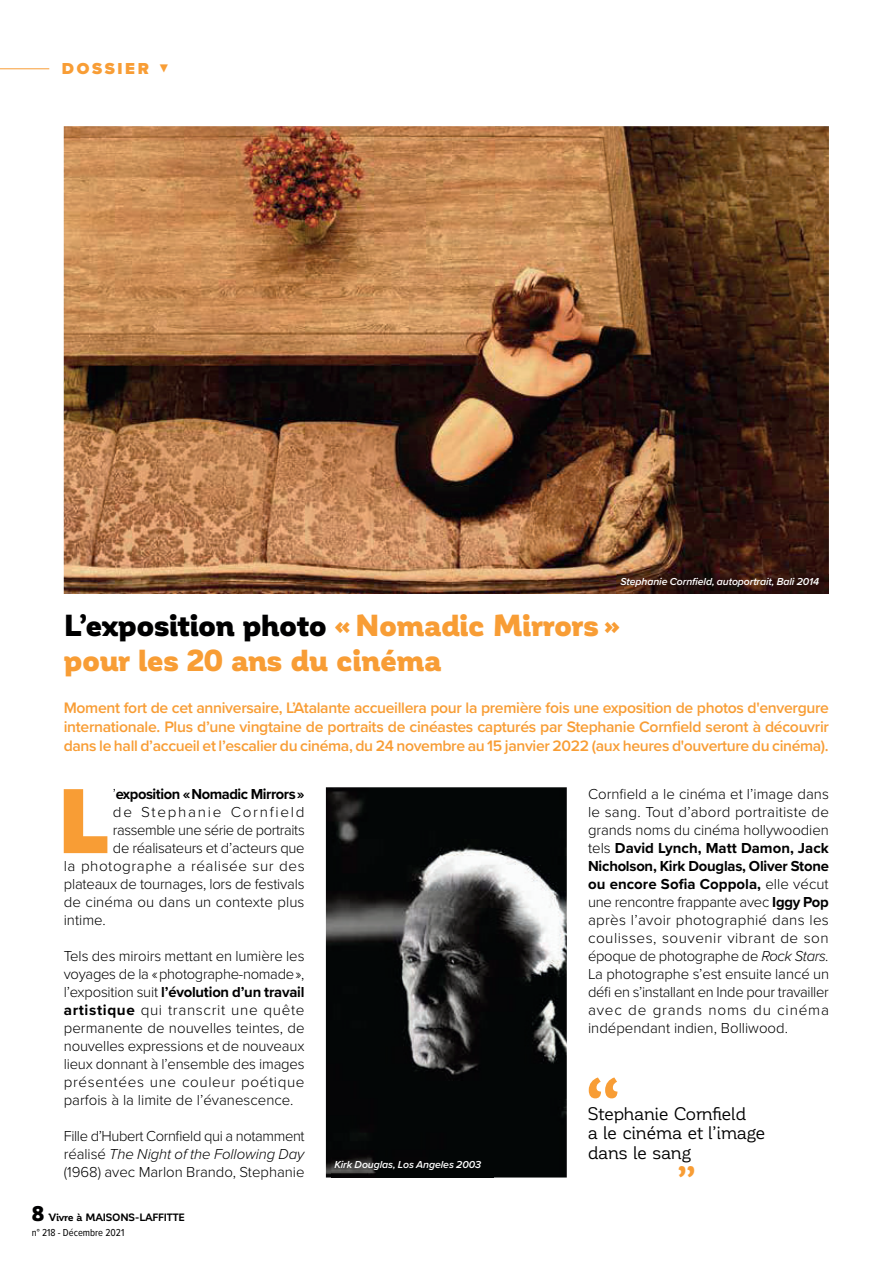
<style>
.page{position:relative;width:893px;height:1263px;background:#fff}
.page>*{position:absolute;margin:0;border:0;box-sizing:border-box;transform-origin:0 0}
.t1{font:900 95.85px "Proxima Nova";color:#f89d35}
.t2{font:900 63.45px "Corporative";color:#f89d35}
.t3{font:900 34.05px "Corporative";color:#f89d35}
.t4{font:900 30px/34.5px "Corporative";letter-spacing:-.02em;color:#f89d35}
.t5{font:18px/19.5px "Corporative";letter-spacing:-.02em;color:#000001}
.t6{font:900 16.5px "Proxima Nova";letter-spacing:.16em;color:#f89d35}
.t7{font:600 15.75px/18.9px "Proxima Nova";letter-spacing:-.02em;color:#f89d35;text-align:justify}
.t8{font:300 15px/18px "Proxima Nova";color:#000001;text-align:justify}
.t9{font:300 15px "Proxima Nova";letter-spacing:-.025em;color:#000001}
.t10{font:300 15px "Proxima Nova";letter-spacing:-.02em;color:#000001}
.t11{font:300 15px "Proxima Nova";letter-spacing:.035em;color:#000001}
.t12{font:700 15px "Proxima Nova";letter-spacing:-.03em;color:#000001}
.t13{font:300 15px "Proxima Nova";letter-spacing:.115em;color:#000001}
.t14{font:italic 600 10.5px "Proxima Nova";letter-spacing:-.01em;color:#fff}
.t15{font:700 10.5px "Corporative";letter-spacing:-.015em;color:#000001}
.t16{font:10.5px "Proxima Nova Cond";color:#000001}
.s1{color:#000001}
.s2{font-weight:300}
.s3{font-weight:700}
.s4{font-style:italic}
.s5{font-weight:900;font-size:21px}
</style>
<div class="page">
<hr style="left:0;top:68px;width:49px;height:1px;background:#f89d35">
<img style="left:64px;top:126px;width:765px;height:468px">
<img style="left:618px;top:574px;width:211px;height:20px">
<img style="left:326px;top:787px;width:241px;height:391px">
<img style="left:331px;top:1158px;width:162px;height:20px">
<p class="t6" style="left:62px;top:62px;width:88px">DOSSIER</p>
<p class="t14" style="left:621px;top:577px;width:200px">Stephanie Cornfield, autoportrait, Bali 2014</p>
<h3 class="t4" style="left:64px;top:609px;width:558px"><span class="s1">L’exposition photo</span> «Nomadic Mirrors» pour les 20 ans du cinéma</h3>
<p class="t7" style="left:64px;top:699px;width:767px">Moment fort de cet anniversaire, L’Atalante accueillera pour la première fois une exposition de photos d'envergure internationale. Plus d’une vingtaine de portraits de cinéastes capturés par Stephanie Cornfield seront à découvrir dans le hall d’accueil et l’escalier du cinéma, du 24 novembre au 15 janvier 2022 (aux heures d'ouverture du cinéma).</p>
<h1 class="t1" style="left:59px;top:781px;width:53px">L</h1>
<p class="t12" style="left:113px;top:788px;width:193px"><span class="s2">’</span>exposition « Nomadic Mirrors »</p>
<p class="t8" style="left:588px;top:786px;width:243px">Cornfield a le cinéma et l’image dans le sang. Tout d’abord portraitiste de grands noms du cinéma hollywoodien tels <span class="s3">David Lynch, Matt Damon, Jack Nicholson, Kirk Douglas, Oliver Stone ou encore Sofia Coppola,</span> elle vécut une rencontre frappante avec <span class="s3">Iggy Pop </span>après l’avoir photographié dans les coulisses, souvenir vibrant de son époque de photographe de <span class="s4">Rock Stars.<br></span>La photographe s’est ensuite lancé un défi en s’installant en Inde pour travailler avec de grands noms du cinéma indépendant indien, Bolliwood.</p>
<p class="t13" style="left:113px;top:806px;width:193px">de Stephanie Cornfield</p>
<p class="t9" style="left:113px;top:824px;width:193px">rassemble une série de portraits</p>
<p class="t10" style="left:113px;top:842px;width:193px">de réalisateurs et d’acteurs que</p>
<p class="t11" style="left:64px;top:860px;width:242px">la photographe a réalisée sur des</p>
<p class="t8" style="left:64px;top:876px;width:242px">plateaux de tournages, lors de festivals</p>
<p class="t8" style="left:64px;top:894px;width:242px">de cinéma ou dans un contexte plus</p>
<p class="t8" style="left:64px;top:912px;width:44px">intime.</p>
<p class="t8" style="left:64px;top:948px;width:242px">Tels des miroirs mettant en lumière les voyages de la « photographe-nomade », l’exposition suit <span class="s3">l’évolution d’un travail artistique</span> qui transcrit une quête permanente de nouvelles teintes, de nouvelles expressions et de nouveaux lieux donnant à l’ensemble des images présentées une couleur poétique parfois à la limite de l’évanescence.</p>
<p class="t8" style="left:64px;top:1128px;width:242px">Fille d’Hubert Cornfield qui a notamment réalisé <span class="s4">The Night of the Following Day </span>(1968) avec Marlon Brando, Stephanie</p>
<h2 class="t2" style="left:585px;top:1067px;width:36px">“</h2>
<p class="t5" style="left:588px;top:1105px;width:179px">Stephanie Cornfield<br>a le cinéma et l’image dans le sang</p>
<p class="t14" style="left:334px;top:1161px;width:148px">Kirk Douglas, Los Angeles 2003</p>
<h3 class="t3" style="left:677px;top:1160px;width:20px">”</h3>
<p class="t15" style="left:32px;top:1211px;width:154px"><span class="s5">8</span> Vivre à MAISONS-LAFFITTE</p>
<p class="t16" style="left:32px;top:1228px;width:94px">n° 218 - Décembre 2021</p>
</div>
